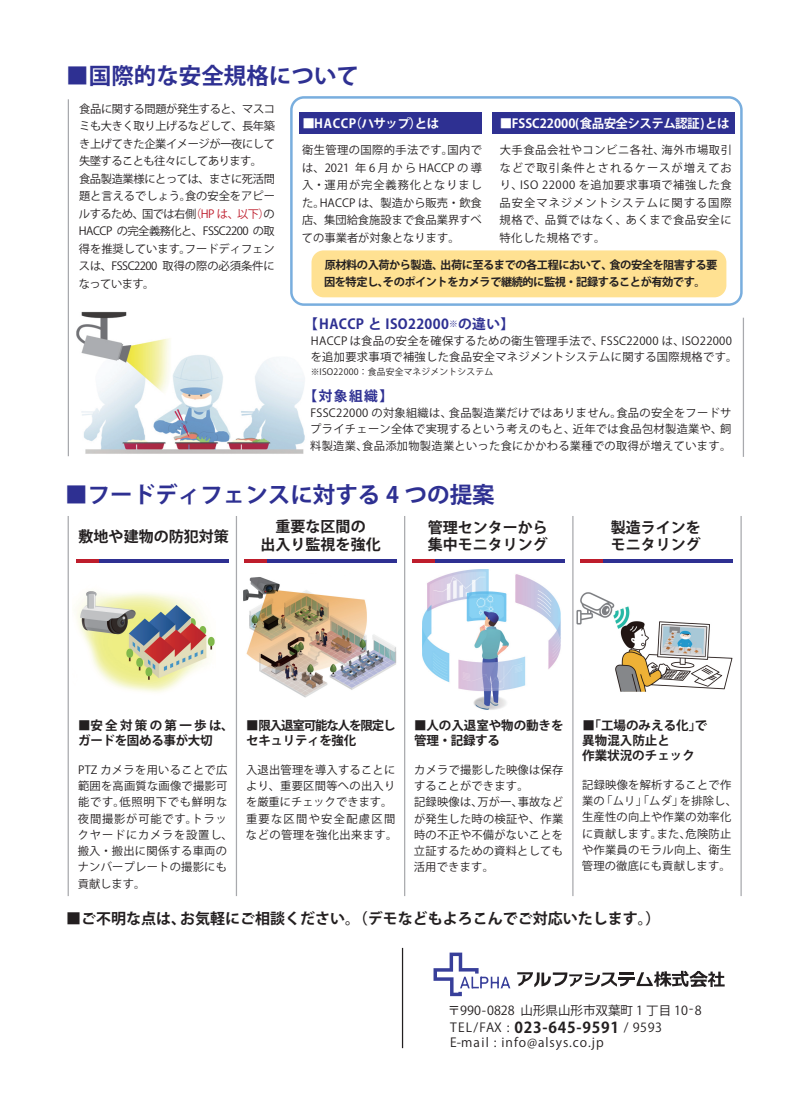
<style>
.page{position:relative;width:805px;height:1113px;background:#fff}
.page>*{position:absolute;margin:0;border:0;box-sizing:border-box;transform-origin:0 0}
.t1{font:700 22.5px "Koz Go Pr 6 N";color:#2e3092}
.t2{font:700 15px/17.5px "Koz Go Pr 6 N";color:#231f20}
.t3{font:700 13.75px "Koz Go Pr 6 N";letter-spacing:.025em;color:#2e3092}
.t4{font:12.5px/17.5px "Koz Go Pr 6 N";color:#231f20}
.t5{font:700 12.5px/15px "Koz Go Pr 6 N";letter-spacing:-.005em;color:#231f20}
.t6{font:700 12.5px "Koz Go Pr 6 N";letter-spacing:-.045em;color:#fff}
.t7{font:12.5px "Koz Go Pr 6 N";letter-spacing:.075em;color:#231f20}
.t8{font:700 12.5px/15px "Koz Go Pr 6 N";letter-spacing:-.025em;color:#231f20}
.t9{font:700 12.5px/15px "Koz Go Pr 6 N";letter-spacing:-.095em;color:#231f20}
.t10{font:700 12.5px "Koz Go Pr 6 N";color:#fff}
.t11{font:11.25px/16.2px "Koz Go Pr 6 N";letter-spacing:.02em;color:#231f20}
.t12{font:11.25px/17.5px "Koz Go Pr 6 N";letter-spacing:-.035em;color:#231f20}
.t13{font:700 11.25px/16.2px "Koz Go Pr 6 N";letter-spacing:-.045em;color:#231f20}
.t14{font:8.75px "Koz Go Pr 6 N";letter-spacing:.025em;color:#231f20}
.s1{color:#be1d2c}
.s2{font-size:8.75px}
.s3{font-weight:700;font-size:15px}
</style>
<div class="page">
<img style="left:76px;top:311px;width:229px;height:143px">
<img style="left:243px;top:577px;width:154px;height:121px">
<img style="left:422px;top:569px;width:139px;height:141px">
<img style="left:576px;top:592px;width:157px;height:100px">
<svg style="left:433px;top:952px;width:77px;height:44px"></svg>
<svg style="left:517px;top:970px;width:207px;height:17px"></svg>
<hr style="left:402px;top:948px;width:1px;height:100px;background:#231f20">
<div style="left:311px;top:250px;width:415px;height:47px;background:#ffe192;border-radius:12px"></div>
<hr style="left:68px;top:99px;width:1px;height:357px;background:#a8a9ad">
<hr style="left:68px;top:516px;width:1px;height:380px;background:#a8a9ad">
<hr style="left:236px;top:516px;width:1px;height:380px;background:#a8a9ad">
<hr style="left:572px;top:516px;width:1px;height:380px;background:#a8a9ad">
<hr style="left:404px;top:516px;width:1px;height:380px;background:#a8a9ad">
<hr style="left:740px;top:516px;width:1px;height:380px;background:#a8a9ad">
<div style="left:290px;top:96px;width:452px;height:210px;border:2px solid #79aede;border-radius:13px"></div>
<div style="left:299px;top:112px;width:182px;height:21px;background:#2e3092"></div>
<div style="left:492px;top:112px;width:242px;height:21px;background:#2e3092"></div>
<hr style="left:742px;top:318px;width:1px;height:139px;background:#a8a9ad">
<hr style="left:76px;top:559px;width:153px;height:4px;background:#2e3092">
<hr style="left:76px;top:559px;width:23px;height:4px;background:#be1d2c">
<img style="left:76px;top:591px;width:139px;height:102px">
<hr style="left:244px;top:559px;width:153px;height:4px;background:#2e3092">
<hr style="left:244px;top:559px;width:23px;height:4px;background:#be1d2c">
<hr style="left:412px;top:559px;width:152px;height:4px;background:#2e3092">
<hr style="left:412px;top:559px;width:23px;height:4px;background:#be1d2c">
<hr style="left:580px;top:559px;width:152px;height:4px;background:#2e3092">
<hr style="left:580px;top:559px;width:22px;height:4px;background:#be1d2c">
<h1 class="t1" style="left:66px;top:63px;width:294px">■国際的な安全規格について</h1>
<p class="t12" style="left:79px;top:100px;width:198px">食品に関する問題が発生すると、マスコミも大きく取り上げるなどして、長年築き上げてきた企業イメージが一夜にして失墜することも往々にしてあります。食品製造業様にとっては、まさに死活問題と言えるでしょう。食の安全をアピールするため、国では右側<span class="s1">（HP は、以下）</span>の<br>HACCP の完全義務化と、FSSC2200 の取得を推奨しています。フードディフェンスは、FSSC2200 取得の際の必須条件になっています。</p>
<p class="t10" style="left:302px;top:116px;width:138px">■HACCP（ハサップ）とは</p>
<p class="t11" style="left:302px;top:142px;width:181px;line-height:17.5px;text-align:justify">衛生管理の国際的手法です。国内では、2021 年 6 月から HACCP の導入・運用が完全義務化となりました。HACCP は、製造から販売・飲食店、集団給食施設まで食品業界すべての事業者が対象となります。</p>
<p class="t6" style="left:500px;top:116px;width:231px">■FSSC22000(食品安全システム認証)とは</p>
<p class="t11" style="left:499px;top:142px;width:234px;line-height:17.5px;text-align:justify">大手食品会社やコンビニ各社、海外市場取引などで取引条件とされるケースが増えており、ISO 22000 を追加要求事項で補強した食品安全マネジメントシステムに関する国際規格で、品質ではなく、あくまで食品安全に特化した規格です。</p>
<p class="t13" style="left:324px;top:257px;width:395px">原材料の入荷から製造、出荷に至るまでの各工程において、食の安全を阻害する要因を特定し、そのポイントをカメラで継続的に監視・記録することが有効です。</p>
<p class="t3" style="left:304px;top:316px;width:211px">【HACCP と ISO22000<span class="s2">※</span>の違い】</p>
<p class="t11" style="left:311px;top:332px;width:428px">HACCP は食品の安全を確保するための衛生管理手法で、FSSC22000 は、ISO22000を追加要求事項で補強した食品安全マネジメントシステムに関する国際規格です。</p>
<p class="t14" style="left:310px;top:367px;width:184px">※ISO22000：食品安全マネジメントシステム</p>
<p class="t3" style="left:303px;top:388px;width:91px">【対象組織】</p>
<p class="t11" style="left:310px;top:405px;width:422px;text-align:justify">FSSC22000 の対象組織は、食品製造業だけではありません。食品の安全をフードサプライチェーン全体で実現するという考えのもと、近年では食品包材製造業や、飼料製造業、食品添加物製造業といった食にかかわる業種での取得が増えています。</p>
<h1 class="t1" style="left:65px;top:481px;width:431px">■フードディフェンスに対する 4 つの提案</h1>
<h2 class="t2" style="left:79px;top:528px;width:151px">敷地や建物の防犯対策</h2>
<h2 class="t2" style="left:260px;top:518px;width:121px;text-align:center">重要な区間の<br>出入り監視を強化</h2>
<h2 class="t2" style="left:428px;top:519px;width:121px">管理センターから集中モニタリング</h2>
<h2 class="t2" style="left:610px;top:519px;width:91px">製造ラインをモニタリング</h2>
<p class="t8" style="left:78px;top:718px;width:157px">■安全対策の第一歩は、ガードを固める事が大切</p>
<p class="t11" style="left:78px;top:762px;width:156px">PTZ カメラを用いることで広範囲を高画質な画像で撮影可能です。低照明下でも鮮明な夜間撮影が可能です。トラックヤードにカメラを設置し、搬入・搬出に関係する車両のナンバープレートの撮影にも貢献します。</p>
<p class="t9" style="left:246px;top:718px;width:151px">■限入退室可能な人を限定しセキュリティを強化</p>
<p class="t11" style="left:246px;top:762px;width:153px">入退出管理を導入することにより、重要区間等への出入りを厳重にチェックできます。重要な区間や安全配慮区間などの管理を強化出来ます。</p>
<p class="t5" style="left:414px;top:718px;width:151px">■人の入退室や物の動きを管理・記録する</p>
<p class="t11" style="left:414px;top:762px;width:151px">カメラで撮影した映像は保存することができます。<br>記録映像は、万が一、事故などが発生した時の検証や、作業時の不正や不備がないことを立証するための資料としても活用できます。</p>
<p class="t5" style="left:582px;top:718px;width:127px">■「工場のみえる化」で異物混入防止と<br>作業状況のチェック</p>
<p class="t11" style="left:581px;top:777px;width:157px">記録映像を解析することで作業の「ムリ」「ムダ」を排除し、生産性の向上や作業の効率化に貢献します。また、危険防止や作業員のモラル向上、衛生管理の徹底にも貢献します。</p>
<h2 class="t2" style="left:66px;top:910px;width:595px">■ご不明な点は、お気軽にご相談ください。（デモなどもよろこんでご対応いたします。）</h2>
<p class="t4" style="left:447px;top:1001px;width:255px">〒990-0828 山形県山形市双葉町 1 丁目 10-8<br>TEL/FAX : <span class="s3">023-645-9591</span> / 9593</p>
<p class="t7" style="left:450px;top:1035px;width:155px">E-mail : info@alsys.co.jp</p>
</div>
